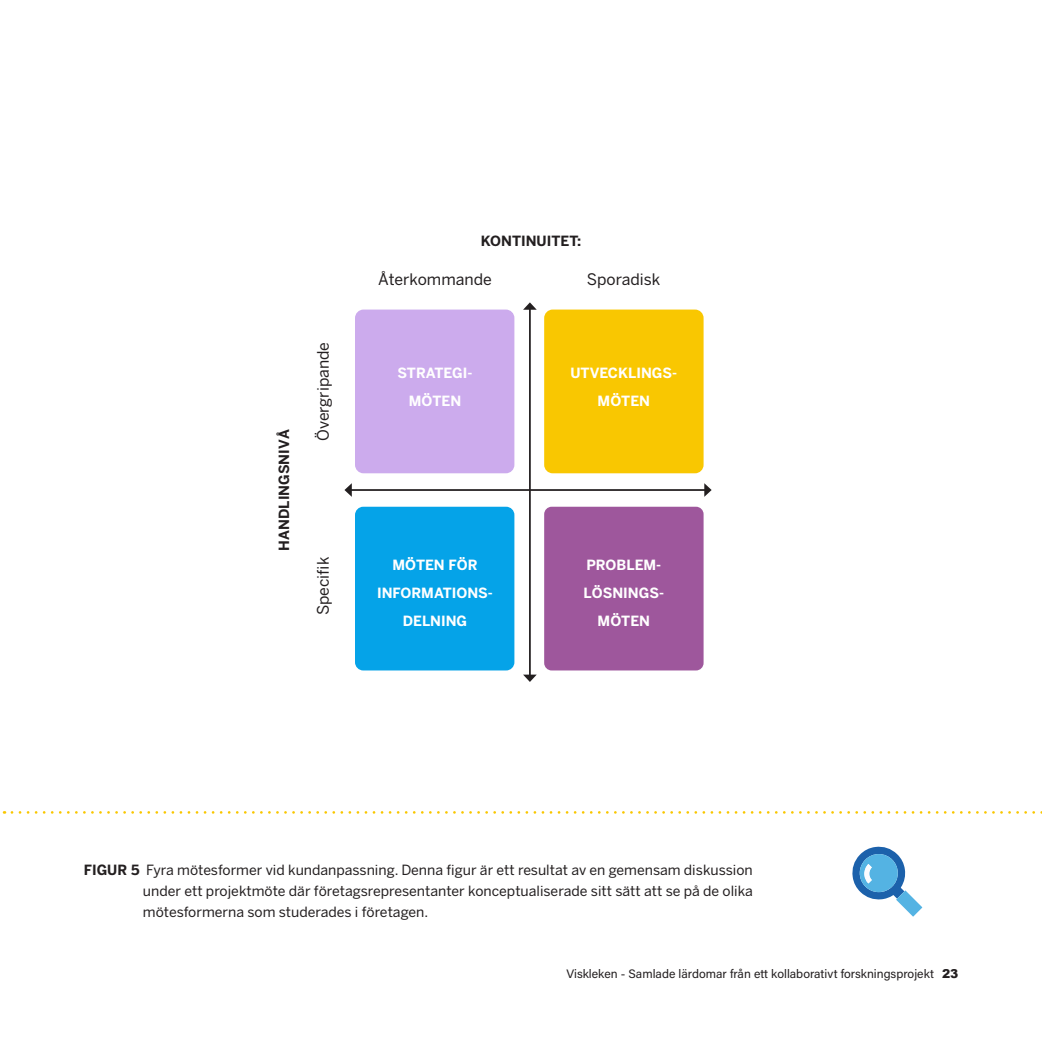
<style>
.page{position:relative;width:1042px;height:1042px;background:#fff}
.page>*{position:absolute;margin:0;border:0;box-sizing:border-box;transform-origin:0 0}
.t1{font:15.75px "Benton Sans";color:#231f20}
.t2{font:14px/21px "Benton Sans";color:#231f20;text-align:justify}
.t3{font:700 14px/28px "Benton Sans";color:#fff;text-align:center}
.t4{font:700 14px "Benton Sans";color:#231f20}
.t5{font:12.25px "Acumin Variable Concept";color:#231f20}
.s1{font-weight:700}
.s2{font-family:"Arial";font-weight:900}
</style>
<div class="page">
<div style="left:355px;top:309px;width:159px;height:164px;background:#ccabed;border-radius:8px"></div>
<div style="left:544px;top:309px;width:159px;height:164px;background:#f9c701;border-radius:8px"></div>
<div style="left:355px;top:507px;width:159px;height:163px;background:#05a3e8;border-radius:8px"></div>
<div style="left:544px;top:507px;width:159px;height:163px;background:#9e579c;border-radius:7px"></div>
<hr style="left:529px;top:309px;width:2px;height:366px;background:#231f20">
<svg style="left:523px;top:674px;width:14px;height:8px"></svg>
<svg style="left:523px;top:302px;width:14px;height:8px"></svg>
<hr style="left:351px;top:489px;width:354px;height:2px;background:#231f20">
<svg style="left:344px;top:483px;width:8px;height:14px"></svg>
<svg style="left:704px;top:483px;width:7px;height:14px"></svg>
<svg style="left:12px;top:811px;width:1030px;height:3px"></svg>
<svg style="left:852px;top:846px;width:70px;height:70px"></svg>
<p class="t4" style="left:276px;top:551px;width:123px;rotate:-90deg">HANDLINGSNIVÅ</p>
<p class="t1" style="left:314px;top:441px;width:100px;rotate:-90deg">Övergripande</p>
<p class="t1" style="left:314px;top:615px;width:60px;rotate:-90deg">Specifik</p>
<p class="t4" style="left:481px;top:233px;width:102px">KONTINUITET:</p>
<p class="t1" style="left:378px;top:269px;width:115px">Återkommande</p>
<p class="t1" style="left:587px;top:269px;width:75px">Sporadisk</p>
<p class="t3" style="left:398px;top:358px;width:76px">STRATEGI-<br>MÖTEN</p>
<p class="t3" style="left:570px;top:358px;width:108px">UTVECKLINGS-<br>MÖTEN</p>
<p class="t3" style="left:377px;top:550px;width:117px">MÖTEN FÖR<br>INFORMATIONS-<br>DELNING</p>
<p class="t3" style="left:583px;top:550px;width:82px">PROBLEM-<br>LÖSNINGS-<br>MÖTEN</p>
<p class="t2" style="left:143px;top:859px;width:611px;text-indent:-59px"><span class="s1">FIGUR 5</span> Fyra mötesformer vid kundanpassning. Denna figur är ett resultat av en gemensam diskussion under ett projektmöte där företagsrepresentanter konceptualiserade sitt sätt att se på de olika mötesformerna som studerades i företagen.</p>
<p class="t5" style="left:566px;top:965px;width:393px">Viskleken - Samlade lärdomar från ett kollaborativt forskningsprojekt <span class="s2">23</span></p>
</div>
